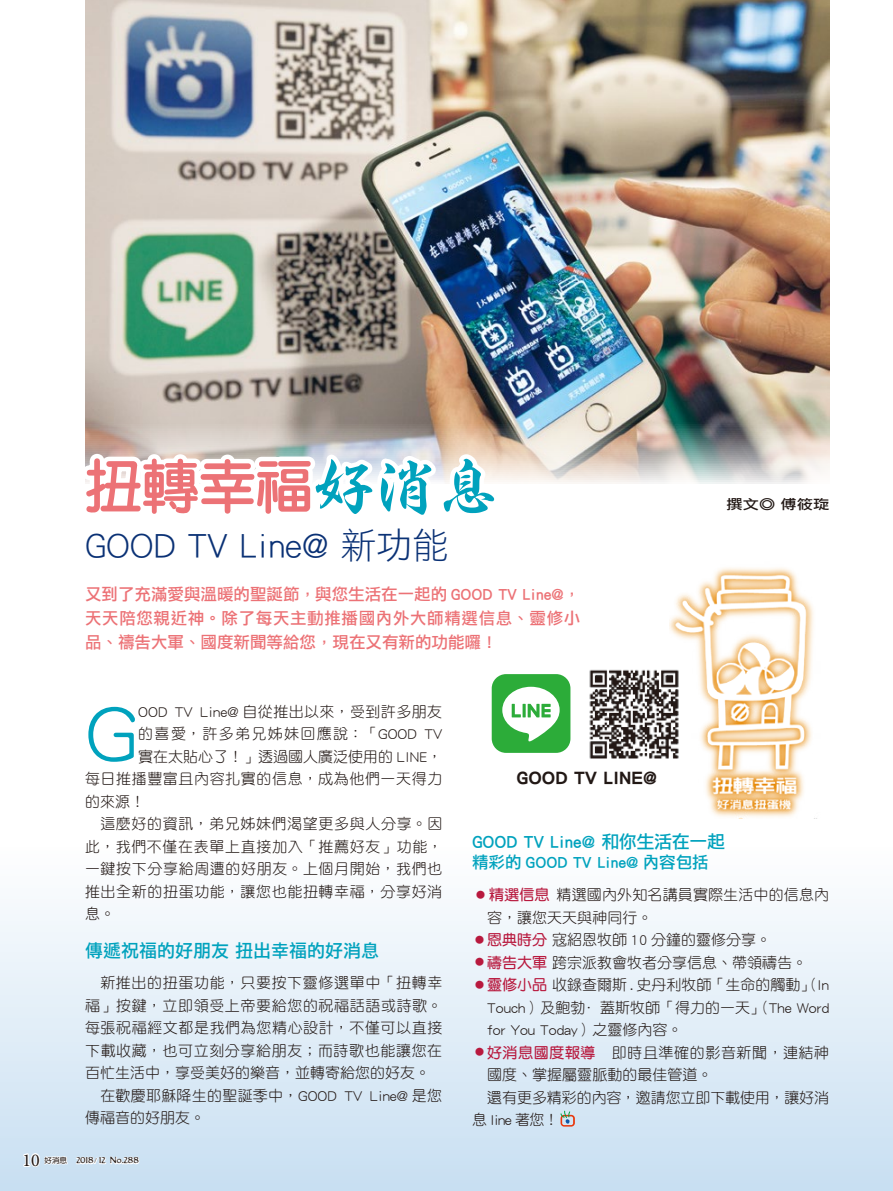
<style>
.page{position:relative;width:893px;height:1191px;background:#fff}
.page>*{position:absolute;margin:0;border:0;box-sizing:border-box;transform-origin:0 0}
.t1{font:83.55px "DF Yuan Std W3";color:#00a2bd}
.t2{font:800 57px "AR Yuan B5";color:#ec7276}
.t3{font:36px "DF Li Hei Std W3";color:#0a3175}
.t4{font:18.6px "DF Hei Std W9";color:#221815}
.t5{font:18px "DF Li Hei Std W5";color:#00a2bd}
.t6{font:18px "Minion Pro";color:#221815}
.t7{font:16.5px/24px "DF Li Hei Std W5";letter-spacing:.04em;color:#ec7276;text-align:justify}
.t8{font:16.5px "DF Li Hei Std W5";color:#00a2bd}
.t9{font:15px/22.5px "DF Yuan Std W3";letter-spacing:.025em;color:#221815}
.t10{font:15px "DF Yuan Std W3";color:#221815}
.t11{font:15px "DF Yuan Std W3";letter-spacing:.045em;color:#221815}
.t12{font:15px "DF Yuan Std W3";letter-spacing:-.005em;color:#221815}
.t13{font:15px "DF Yuan Std W3";letter-spacing:.09em;color:#221815}
.t14{font:13.5px "DF Li Hei Std W5";color:#221815;scale:1.2 1}
.t15{font:9px "Bastard";color:#221815}
.s1{font-family:"Hiragino Gyo DS W8 90 ms RKSJ H";font-weight:400;font-size:61.5px;color:#00a2bd}
.s2{font-family:"DF Yuan Std W7";font-size:7.5px}
.s3{font-size:6px}
.s4{font-size:9px;color:#b8193e}
.s5{font-family:"DF Yuan Std W7";color:#b8193e}
</style>
<div class="page">
<div style="left:0;top:845px;width:893px;height:346px;background:linear-gradient(to bottom,#fefefe,#c8dff2)"></div>
<img style="left:85px;top:0;width:744px;height:483px">
<svg style="left:245px;top:120px;width:78px;height:742px"></svg>
<svg style="left:85px;top:334px;width:418px;height:277px"></svg>
<div style="left:492px;top:674px;width:78px;height:79px;background:#2cac39;border-radius:14px"></div>
<svg style="left:502px;top:687px;width:58px;height:55px"></svg>
<img style="left:589px;top:669px;width:81px;height:90px">
<img style="left:670px;top:567px;width:144px;height:251px">
<svg style="left:560px;top:1110px;width:15px;height:16px"></svg>
<svg style="left:22px;top:1151px;width:46px;height:21px"></svg>
<svg style="left:75px;top:1136px;width:107px;height:44px;background:#d0e3f3"></svg>
<h2 class="t2" style="left:85px;top:458px;width:414px">扭轉幸福<span class="s1">好消息</span></h2>
<h3 class="t3" style="left:85px;top:525px;width:365px">GOOD TV Line@ 新功能</h3>
<p class="t7" style="left:85px;top:581px;width:497px">又到了充滿愛與溫暖的聖誕節，與您生活在一起的 GOOD TV Line@，天天陪您親近神。除了每天主動推播國內外大師精選信息、靈修小品、禱告大軍、國度新聞等給您，現在又有新的功能囉！</p>
<p class="t14" style="left:727px;top:497px;width:87px">撰文◎ 傅筱琁</p>
<h1 class="t1" style="left:85px;top:686px;width:55px">G</h1>
<p class="t9" style="left:138px;top:700px;width:305px">OOD TV Line@ 自從推出以來，受到許多朋友</p>
<p class="t13" style="left:138px;top:726px;width:305px">的喜愛，許多弟兄姊妹回應說：「GOOD TV</p>
<p class="t10" style="left:138px;top:748px;width:305px">實在太貼心了！」透過國人廣泛使用的 LINE，</p>
<p class="t9" style="left:85px;top:767px;width:359px">每日推播豐富且內容扎實的信息，成為他們一天得力</p>
<p class="t9" style="left:85px;top:790px;width:61px">的來源！</p>
<p class="t9" style="left:100px;top:812px;width:343px">這麼好的資訊，弟兄姊妹們渴望更多與人分享。因</p>
<p class="t11" style="left:85px;top:838px;width:359px">此，我們不僅在表單上直接加入「推薦好友」功能，</p>
<p class="t9" style="left:85px;top:857px;width:359px">一鍵按下分享給周遭的好朋友。上個月開始，我們也</p>
<p class="t9" style="left:85px;top:880px;width:359px">推出全新的扭蛋功能，讓您也能扭轉幸福，分享好消</p>
<p class="t9" style="left:85px;top:902px;width:31px">息。</p>
<p class="t5" style="left:85px;top:941px;width:295px">傳遞祝福的好朋友 扭出幸福的好消息</p>
<p class="t9" style="left:100px;top:971px;width:343px">新推出的扭蛋功能，只要按下靈修選單中「扭轉幸</p>
<p class="t9" style="left:85px;top:994px;width:359px">福」按鍵，立即領受上帝要給您的祝福話語或詩歌。</p>
<p class="t9" style="left:85px;top:1016px;width:359px">每張祝福經文都是我們為您精心設計，不僅可以直接</p>
<p class="t9" style="left:85px;top:1039px;width:359px">下載收藏，也可立刻分享給朋友；而詩歌也能讓您在</p>
<p class="t10" style="left:85px;top:1065px;width:347px">百忙生活中，享受美好的樂音，並轉寄給您的好友。</p>
<p class="t9" style="left:100px;top:1084px;width:343px">在歡慶耶穌降生的聖誕季中，GOOD TV Line@ 是您</p>
<p class="t10" style="left:85px;top:1110px;width:122px">傳福音的好朋友。</p>
<p class="t6" style="left:22px;top:1147px;width:19px">10</p>
<p class="t15" style="left:45px;top:1155px;width:96px"><span class="s2">好消息</span> 2018 <span class="s3">/</span> 12 No.288</p>
<p class="t4" style="left:517px;top:767px;width:142px">GOOD TV LINE@</p>
<p class="t5" style="left:472px;top:831px;width:255px">GOOD TV Line@ 和你生活在一起</p>
<p class="t8" style="left:472px;top:853px;width:238px">精彩的 GOOD TV Line@ 內容包括</p>
<p class="t9" style="left:487px;top:883px;width:343px;text-indent:-11px"><span class="s4">●</span> <span class="s5">精選信息</span> 精選國內外知名講員實際生活中的信息內容，讓您天天與神同行。</p>
<p class="t10" style="left:475px;top:931px;width:298px"><span class="s4">●</span> <span class="s5">恩典時分</span> 寇紹恩牧師 10 分鐘的靈修分享。</p>
<p class="t10" style="left:475px;top:954px;width:333px"><span class="s4">●</span> <span class="s5">禱告大軍</span> 跨宗派教會牧者分享信息、帶領禱告。</p>
<p class="t9" style="left:487px;top:973px;width:343px;text-align:justify;text-indent:-12px"><span class="s4">●</span> <span class="s5">靈修小品</span> 收錄查爾斯 . 史丹利牧師「生命的觸動」（In Touch）及鮑勃·蓋斯牧師「得力的一天」（The Word for You Today）之靈修內容。</p>
<p class="t9" style="left:475px;top:1040px;width:356px"><span class="s4">●</span> <span class="s5">好消息國度報導</span>　即時且準確的影音新聞，連結神</p>
<p class="t10" style="left:487px;top:1066px;width:226px">國度、掌握屬靈脈動的最佳管道。</p>
<p class="t12" style="left:487px;top:1089px;width:343px">還有更多精彩的內容，邀請您立即下載使用，讓好消</p>
<p class="t9" style="left:472px;top:1108px;width:88px">息 line 著您！</p>
</div>
